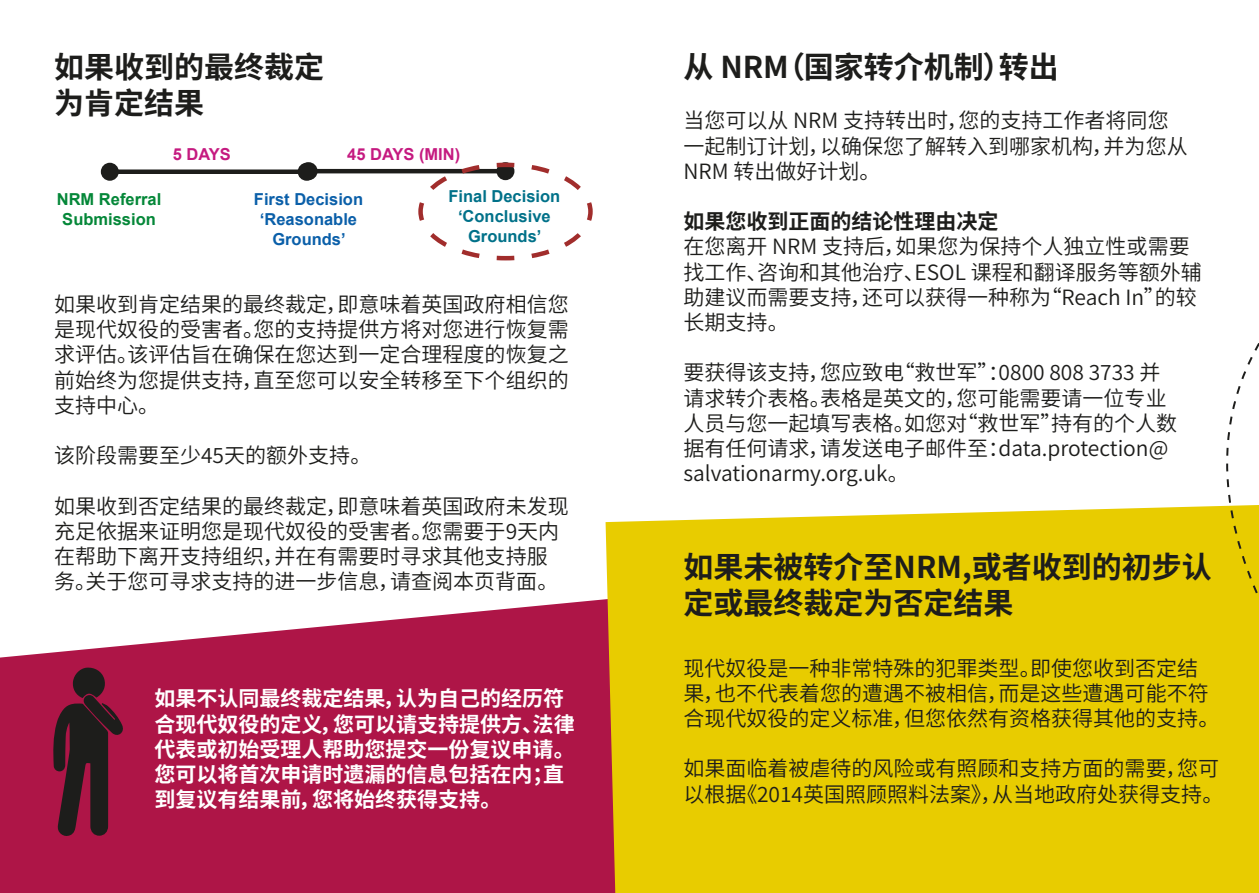
<style>
.page{position:relative;width:1259px;height:893px;background:#fff}
.page>*{position:absolute;margin:0;border:0;box-sizing:border-box;transform-origin:0 0}
.t1{font:700 30px/36px "Source Han Sans CN";color:#1d1d1b}
.t2{font:21px/25.2px "Source Han Sans CN";color:#1d1d1b}
.t3{font:700 21px/25.2px "Source Han Sans CN";color:#fff}
.t4{font:700 21px "Source Han Sans CN";color:#1d1d1b}
.t5{font:700 16.5px/19.8px "Arial";color:#0a5fa9;text-align:center}
.t6{font:700 16.5px/19.8px "Arial";color:#007189;text-align:center}
.t7{font:700 16.5px/19.8px "Arial";color:#048738;text-align:center}
.t8{font:700 16.5px "Arial";color:#c51a80}
</style>
<div class="page">
<svg style="left:0;top:599px;width:605px;height:294px;background:#b62d5a"></svg>
<div style="left:605px;top:508px;width:654px;height:385px;background:#e8cc00"></div>
<svg style="left:53px;top:667px;width:71px;height:169px;background:#5e192e"></svg>
<div style="left:110px;top:169px;width:197px;height:5px;background:#1d1d1b"></div>
<div style="left:101px;top:163px;width:18px;height:18px;background:#1d1d1b;border-radius:50%"></div>
<div style="left:298px;top:163px;width:18px;height:18px;background:#1d1d1b;border-radius:50%"></div>
<hr style="left:309px;top:169px;width:196px;height:4px;background:#1d1d1b">
<div style="left:300px;top:162px;width:18px;height:18px;background:#1d1d1b;border-radius:50%"></div>
<svg style="left:416px;top:162px;width:177px;height:99px"></svg>
<svg style="left:1125px;top:343px;width:134px;height:454px"></svg>
<p class="t1" style="left:54px;top:50px;width:271px">如果收到的最终裁定</p>
<p class="t1" style="left:54px;top:86px;width:151px">为肯定结果</p>
<p class="t8" style="left:173px;top:144px;width:60px">5 DAYS</p>
<p class="t8" style="left:347px;top:144px;width:115px">45 DAYS (MIN)</p>
<p class="t7" style="left:57px;top:190px;width:106px">NRM Referral<br>Submission</p>
<p class="t5" style="left:254px;top:190px;width:111px">First Decision ‘Reasonable<br>Grounds’</p>
<p class="t6" style="left:448px;top:187px;width:113px">Final Decision ‘Conclusive<br>Grounds’</p>
<p class="t2" style="left:54px;top:292px;width:516px;text-align:justify">如果收到肯定结果的最终裁定，即意味着英国政府相信您是现代奴役的受害者。您的支持提供方将对您进行恢复需求评估。该评估旨在确保在您达到一定合理程度的恢复之前始终为您提供支持，直至您可以安全转移至下个组织的支持中心。</p>
<p class="t2" style="left:54px;top:443px;width:319px">该阶段需要至少45天的额外支持。</p>
<p class="t2" style="left:54px;top:494px;width:516px">如果收到否定结果的最终裁定，即意味着英国政府未发现充足依据来证明您是现代奴役的受害者。您需要于9天内在帮助下离开支持组织，并在有需要时寻求其他支持服务。关于您可寻求支持的进一步信息，请查阅本页背面。</p>
<p class="t3" style="left:154px;top:687px;width:422px">如果不认同最终裁定结果，认为自己的经历符合现代奴役的定义，您可以请支持提供方、法律代表或初始受理人帮助您提交一份复议申请。您可以将首次申请时遗漏的信息包括在内；直到复议有结果前，您将始终获得支持。</p>
<p class="t1" style="left:683px;top:50px;width:377px">从 NRM（国家转介机制）转出</p>
<p class="t2" style="left:683px;top:108px;width:505px">当您可以从 NRM 支持转出时，您的支持工作者将同您一起制订计划，以确保您了解转入到哪家机构，并为您从<br>NRM 转出做好计划。</p>
<p class="t4" style="left:683px;top:210px;width:316px">如果您收到正面的结论性理由决定</p>
<p class="t2" style="left:683px;top:234px;width:520px">在您离开 NRM 支持后，如果您为保持个人独立性或需要找工作、咨询和其他治疗、ESOL 课程和翻译服务等额外辅助建议而需要支持，还可以获得一种称为“Reach In”的较长期支持。</p>
<p class="t2" style="left:683px;top:360px;width:495px">要获得该支持，您应致电“救世军”：0800 808 3733 并请求转介表格。表格是英文的，您可能需要请一位专业人员与您一起填写表格。如您对“救世军”持有的个人数据有任何请求，请发送电子邮件至：data.protection@ salvationarmy.org.uk。</p>
<p class="t1" style="left:683px;top:550px;width:530px">如果未被转介至NRM,或者收到的初步认定或最终裁定为否定结果</p>
<p class="t2" style="left:683px;top:656px;width:537px">现代奴役是一种非常特殊的犯罪类型。即使您收到否定结果，也不代表着您的遭遇不被相信，而是这些遭遇可能不符合现代奴役的定义标准，但您依然有资格获得其他的支持。</p>
<p class="t2" style="left:683px;top:757px;width:541px">如果面临着被虐待的风险或有照顾和支持方面的需要，您可以根据《2014英国照顾照料法案》，从当地政府处获得支持。</p>
</div>
